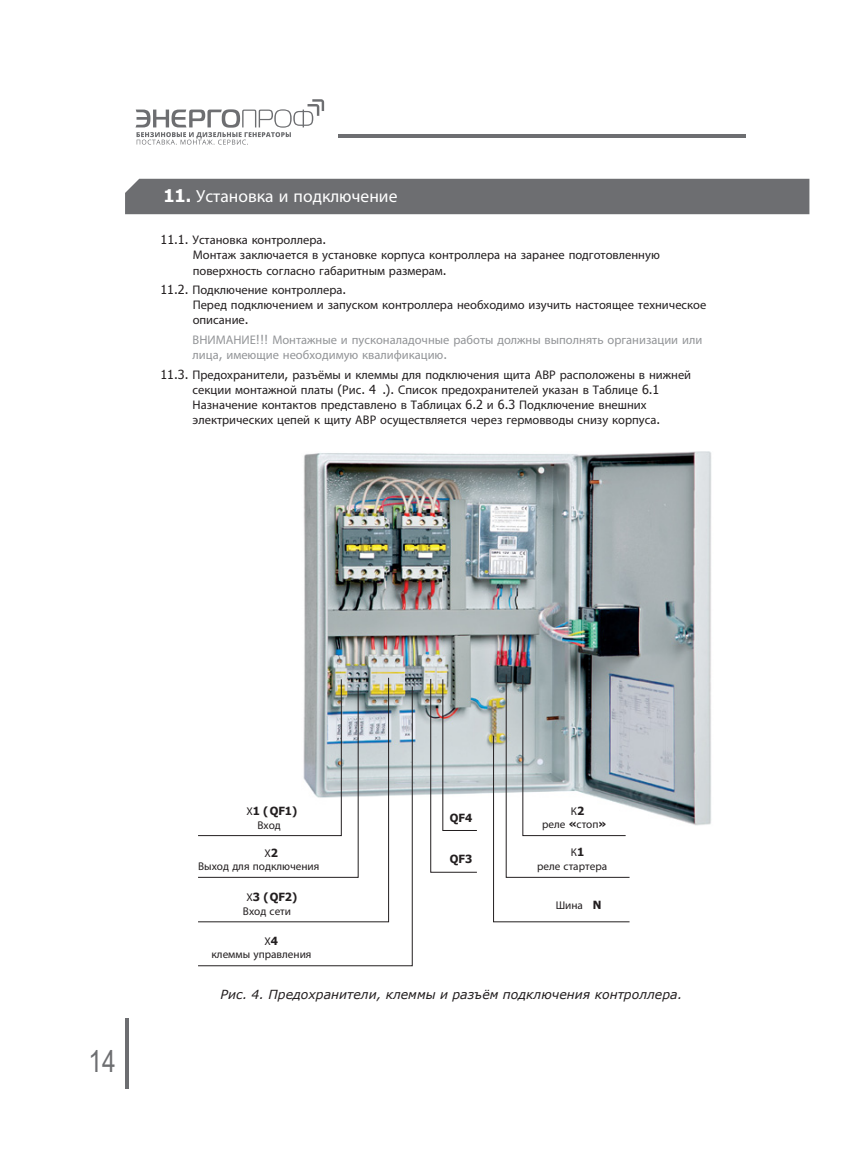
<style>
.page{position:relative;width:856px;height:1164px;background:#fff}
.page>*{position:absolute;margin:0;border:0;box-sizing:border-box;transform-origin:0 0}
.t1{font:30px "Arial Narrow";color:#6d6e71}
.t2{font:17.5px "Myriad Pro";color:#fff}
.t3{font:12.5px/15.1px "Myriad Pro";color:#231f20}
.t4{font:12.5px/15.1px "Myriad Pro";color:#939598}
.t5{font:italic 12.5px "Verdana";color:#231f20}
.t6{font:11.25px/13.5px "Myriad Pro";color:#231f20}
.t7{font:700 11.25px "Tahoma";color:#231f20}
.s1{font-family:"Tahoma";font-weight:700}
.s2{font-family:"Tahoma"}
.s3{font-family:"Myriad Pro";font-weight:400}
</style>
<div class="page">
<div style="left:125px;top:179px;width:684px;height:35px;background:#6d6e71"></div>
<hr style="left:125px;top:1018px;width:3px;height:71px;background:#6d6e71">
<hr style="left:338px;top:134px;width:407px;height:3px;background:#6d6e71">
<img style="left:303px;top:451px;width:409px;height:375px">
<svg style="left:303px;top:677px;width:86px;height:9px"></svg>
<svg style="left:198px;top:686px;width:215px;height:280px"></svg>
<svg style="left:430px;top:678px;width:47px;height:195px"></svg>
<svg style="left:492px;top:673px;width:138px;height:249px"></svg>
<svg style="left:135px;top:99px;width:189px;height:46px"></svg>
<h2 class="t2" style="left:163px;top:185px;width:235px"><span class="s1">11.</span> Установка и подключение</h2>
<p class="t3" style="left:193px;top:232px;width:468px;text-indent:-32px"><span class="s2">11.1.</span> Установка контроллера<span class="s2">.<br></span>Монтаж заключается в установке корпуса контроллера на заранее подготовленную поверхность согласно габаритным размерам<span class="s2">.</span></p>
<p class="t3" style="left:193px;top:282px;width:515px;text-indent:-32px"><span class="s2">11.2.</span> Подключение контроллера<span class="s2">.<br></span>Перед подключением и запуском контроллера необходимо изучить настоящее техническое описание<span class="s2">.</span></p>
<p class="t4" style="left:192px;top:332px;width:511px">ВНИМАНИЕ<span class="s2">!!!</span> Монтажные и пусконаладочные работы должны выполнять организации или лица<span class="s2">,</span> имеющие необходимую квалификацию<span class="s2">.</span></p>
<p class="t3" style="left:192px;top:367px;width:500px;text-indent:-32px"><span class="s2">11.3.</span> Предохранители<span class="s2">,</span> разъёмы и клеммы для подключения щита АВР расположены в нижней секции монтажной платы <span class="s2">(</span>Рис<span class="s2">. 4 .).</span> Список предохранителей указан в Таблице <span class="s2">6.1<br></span>Назначение контактов представлено в Таблицах <span class="s2">6.2</span> и <span class="s2">6.3</span> Подключение внешних электрических цепей к щиту АВР осуществляется через гермовводы снизу корпуса<span class="s2">.</span></p>
<h1 class="t1" style="left:88px;top:1039px;width:29px">14</h1>
<p class="t7" style="left:246px;top:804px;width:52px"><span class="s3">Х</span>1 (QF1)</p>
<p class="t6" style="left:257px;top:818px;width:25px">Вход</p>
<p class="t6" style="left:198px;top:846px;width:123px;text-indent:66px">Х<span class="s1">2<br></span>Выход для подключения</p>
<p class="t7" style="left:246px;top:890px;width:52px"><span class="s3">Х</span>3 (QF2)</p>
<p class="t6" style="left:243px;top:904px;width:50px">Вход сети</p>
<p class="t6" style="left:211px;top:934px;width:101px;text-indent:53px">Х<span class="s1">4 </span>клеммы управления</p>
<p class="t7" style="left:449px;top:810px;width:24px">QF4</p>
<p class="t7" style="left:450px;top:852px;width:24px">QF3</p>
<p class="t6" style="left:542px;top:804px;width:66px;text-align:center">К<span class="s1">2<br></span>реле <span class="s1">«</span>стоп<span class="s1">»</span></p>
<p class="t6" style="left:537px;top:845px;width:72px;text-indent:34px">К<span class="s1">1 </span>реле стартера</p>
<p class="t6" style="left:555px;top:898px;width:47px">Шина <span class="s1">N</span></p>
<p class="t5" style="left:220px;top:986px;width:463px">Рис. 4. Предохранители, клеммы и разъём подключения контроллера.</p>
</div>
